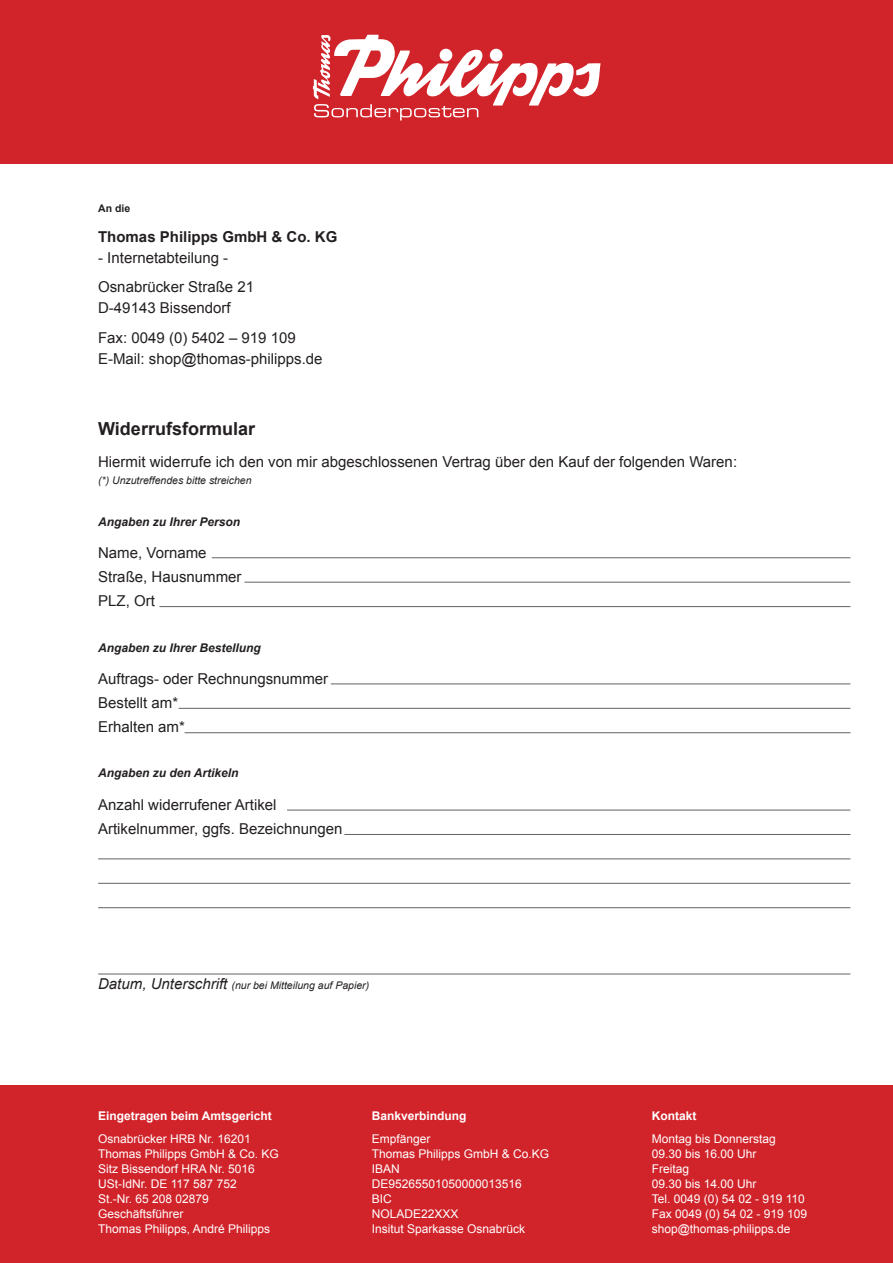
<style>
.page{position:relative;width:893px;height:1263px;background:#fff}
.page>*{position:absolute;margin:0;border:0;box-sizing:border-box;transform-origin:0 0}
.t1{font:700 18px "Arial";color:#231f20}
.t2{font:15px/24px "Arial";color:#231f20}
.t3{font:700 15px "Arial";color:#231f20}
.t4{font:12px/15px "Arial";color:#fff}
.t5{font:italic 700 12px "Arial";color:#231f20}
.t6{font:700 12px "Arial";color:#fff}
.t7{font:italic 10.5px "Arial";color:#231f20}
.t8{font:700 10.5px "Arial";color:#231f20}
.s1{font-size:15px}
</style>
<div class="page">
<div style="left:0;top:1085px;width:893px;height:178px;background:#d1232a"></div>
<div style="left:0;top:0;width:893px;height:164px;background:#d1232a"></div>
<svg style="left:313px;top:35px;width:288px;height:85px"></svg>
<hr style="left:331px;top:684px;width:519px;height:1px;background:#636366">
<hr style="left:287px;top:810px;width:563px;height:1px;background:#636366">
<hr style="left:212px;top:557px;width:638px;height:1px;background:#636366">
<hr style="left:179px;top:708px;width:671px;height:1px;background:#636366">
<hr style="left:344px;top:834px;width:506px;height:1px;background:#636366">
<hr style="left:98px;top:883px;width:752px;height:1px;background:#636366">
<hr style="left:244px;top:582px;width:606px;height:1px;background:#636366">
<hr style="left:185px;top:732px;width:665px;height:1px;background:#636366">
<hr style="left:98px;top:859px;width:752px;height:1px;background:#636366">
<hr style="left:98px;top:907px;width:752px;height:1px;background:#636366">
<hr style="left:98px;top:974px;width:752px;height:1px;background:#636366">
<hr style="left:159px;top:606px;width:691px;height:1px;background:#636366">
<p class="t8" style="left:98px;top:202px;width:34px">An die</p>
<p class="t3" style="left:98px;top:226px;width:241px">Thomas Philipps GmbH &amp; Co. KG</p>
<p class="t2" style="left:98px;top:243px;width:157px;line-height:29.5px">- Internetabteilung -<br>Osnabrücker Straße 21</p>
<p class="t2" style="left:98px;top:293px;width:199px;line-height:29.5px">D-49143 Bissendorf<br>Fax: 0049 (0) 5402 – 919 109</p>
<p class="t2" style="left:98px;top:347px;width:226px">E-Mail: shop@thomas-philipps.de</p>
<h1 class="t1" style="left:98px;top:417px;width:158px">Widerrufsformular</h1>
<p class="t2" style="left:98px;top:450px;width:640px">Hiermit widerrufe ich den von mir abgeschlossenen Vertrag über den Kauf der folgenden Waren:</p>
<p class="t7" style="left:98px;top:473px;width:155px">(*) Unzutreffendes bitte streichen</p>
<p class="t5" style="left:98px;top:514px;width:144px">Angaben zu Ihrer Person</p>
<p class="t2" style="left:98px;top:541px;width:145px">Name, Vorname<br>Straße, Hausnummer<br>PLZ, Ort</p>
<p class="t5" style="left:98px;top:640px;width:164px">Angaben zu Ihrer Bestellung</p>
<p class="t2" style="left:98px;top:667px;width:232px">Auftrags- oder Rechnungsnummer<br>Bestellt am*<br>Erhalten am*</p>
<p class="t5" style="left:98px;top:765px;width:142px">Angaben zu den Artikeln</p>
<p class="t2" style="left:98px;top:793px;width:246px">Anzahl widerrufener Artikel<br>Artikelnummer, ggfs. Bezeichnungen</p>
<p class="t7" style="left:98px;top:978px;width:273px"><span class="s1">Datum, Unterschrift</span> (nur bei Mitteilung auf Papier)</p>
<p class="t6" style="left:98px;top:1108px;width:175px">Eingetragen beim Amtsgericht</p>
<p class="t4" style="left:98px;top:1132px;width:182px">Osnabrücker HRB Nr. 16201<br>Thomas Philipps GmbH &amp; Co. KG<br>Sitz Bissendorf HRA Nr. 5016<br>USt-IdNr. DE 117 587 752<br>St.-Nr. 65 208 02879<br>Geschäftsführer<br>Thomas Philipps, André Philipps</p>
<p class="t6" style="left:372px;top:1108px;width:96px">Bankverbindung</p>
<p class="t4" style="left:372px;top:1132px;width:179px">Empfänger<br>Thomas Philipps GmbH &amp; Co.KG<br>IBAN<br>DE95265501050000013516<br>BIC<br>NOLADE22XXX<br>Insitut Sparkasse Osnabrück</p>
<p class="t6" style="left:652px;top:1108px;width:46px">Kontakt</p>
<p class="t4" style="left:652px;top:1132px;width:157px">Montag bis Donnerstag<br>09.30 bis 16.00 Uhr<br>Freitag<br>09.30 bis 14.00 Uhr<br>Tel. 0049 (0) 54 02 - 919 110<br>Fax 0049 (0) 54 02 - 919 109 shop@thomas-philipps.de</p>
</div>
